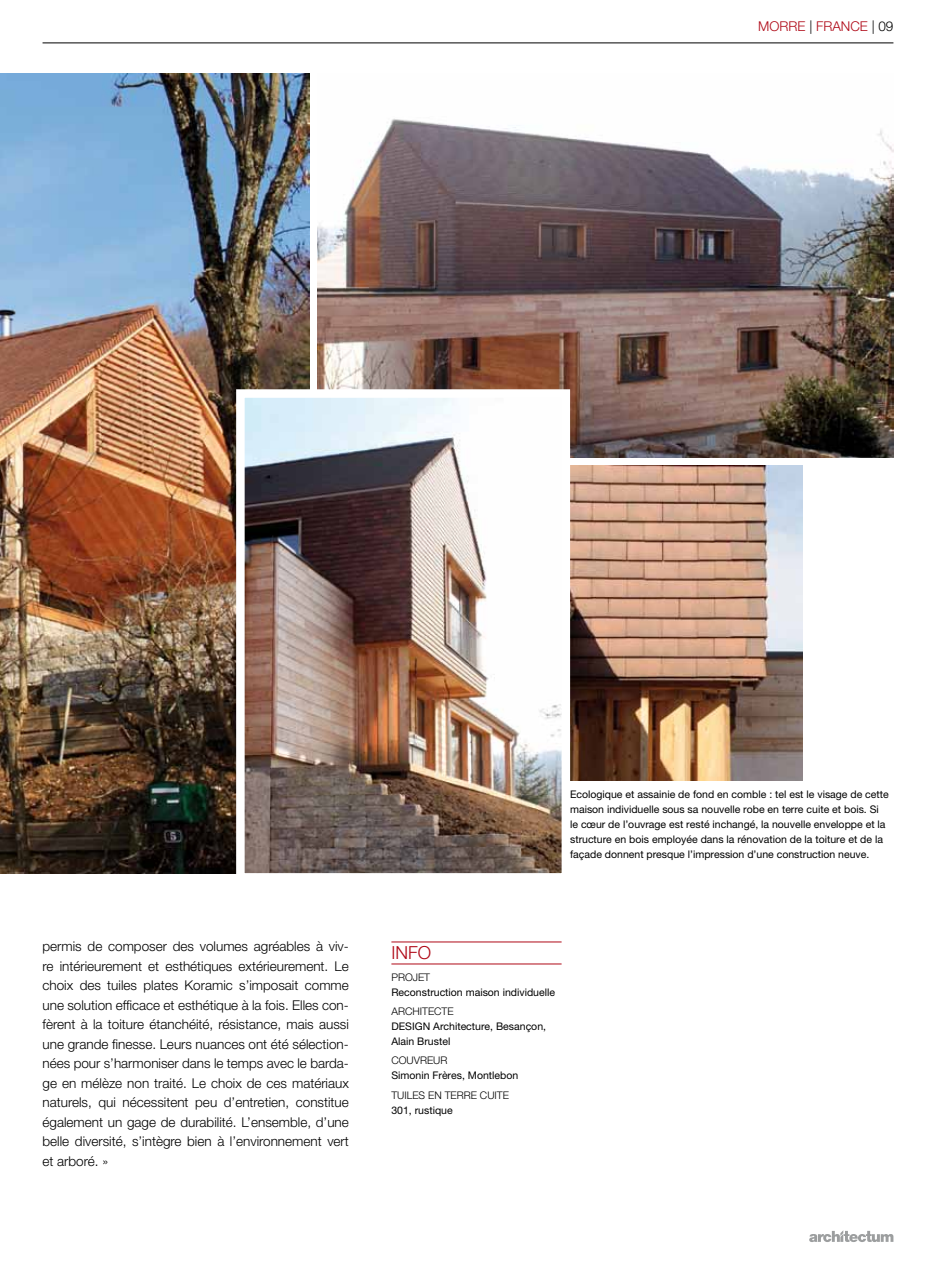
<style>
.page{position:relative;width:936px;height:1263px;background:#fff}
.page>*{position:absolute;margin:0;border:0;box-sizing:border-box;transform-origin:0 0}
.t1{font:300 18px "Helvetica Neue LT Pro";color:#af0917}
.t2{font:300 13.5px/19.5px "Helvetica Neue LT Pro";color:#000;text-align:justify}
.t3{font:300 13.5px "Helvetica Neue LT Pro";color:#af0917}
.t4{font:10.5px/15px "Helvetica Neue LT Pro";color:#000}
.t5{font:300 10.5px "Helvetica Neue LT Pro";color:#000}
.s1{color:#000}
</style>
<div class="page">
<svg style="left:809px;top:1230px;width:84px;height:12px"></svg>
<hr style="left:43px;top:43px;width:850px;height:1px;background:#000">
<hr style="left:391px;top:941px;width:170px;height:1px;background:#af0917">
<hr style="left:391px;top:963px;width:170px;height:1px;background:#af0917">
<img style="left:0;top:74px;width:309px;height:799px">
<img style="left:317px;top:119px;width:576px;height:338px">
<img style="left:574px;top:466px;width:228px;height:314px">
<img style="left:232px;top:385px;width:342px;height:489px">
<p class="t3" style="left:758px;top:18px;width:137px">Morre <span class="s1">|</span> France <span class="s1">| 09</span></p>
<p class="t4" style="left:570px;top:787px;width:320px">Ecologique et assainie de fond en comble : tel est le visage de cette maison individuelle sous sa nouvelle robe en terre cuite et bois. Si le cœur de l’ouvrage est resté inchangé, la nouvelle enveloppe et la structure en bois employée dans la rénovation de la toiture et de la façade donnent presque l’impression d’une construction neuve.</p>
<p class="t2" style="left:43px;top:936px;width:308px">permis de composer des volumes agréables à viv&shy;re intérieurement et esthétiques extérieurement. Le choix des tuiles plates Koramic s’imposait comme une solution efficace et esthétique à la fois. Elles con&shy;fèrent à la toiture étanchéité, résistance, mais aussi une grande finesse. Leurs nuances ont été sélection&shy;nées pour s’harmoniser dans le temps avec le barda&shy;ge en mélèze non traité. Le choix de ces matériaux naturels, qui nécessitent peu d’entretien, constitue également un gage de durabilité. L’ensemble, d’une belle diversité, s’intègre bien à l’environnement vert et arboré. »</p>
<h1 class="t1" style="left:391px;top:942px;width:41px">Info</h1>
<p class="t5" style="left:391px;top:970px;width:40px">Projet</p>
<p class="t4" style="left:391px;top:984px;width:165px">Reconstruction maison individuelle</p>
<p class="t5" style="left:391px;top:1005px;width:63px">Arch itecte</p>
<p class="t4" style="left:391px;top:1019px;width:21px">DESIGN</p>
<p class="t4" style="left:391px;top:1019px;width:156px;text-indent:42px">Architecture, Besançon,<br>Alain Brustel</p>
<p class="t5" style="left:391px;top:1054px;width:58px">Couvreur</p>
<p class="t4" style="left:391px;top:1068px;width:128px">Simonin Frères, Montlebon</p>
<p class="t5" style="left:391px;top:1088px;width:118px">Tuiles en terre cuite</p>
<p class="t4" style="left:391px;top:1102px;width:63px">301, rustique</p>
</div>
